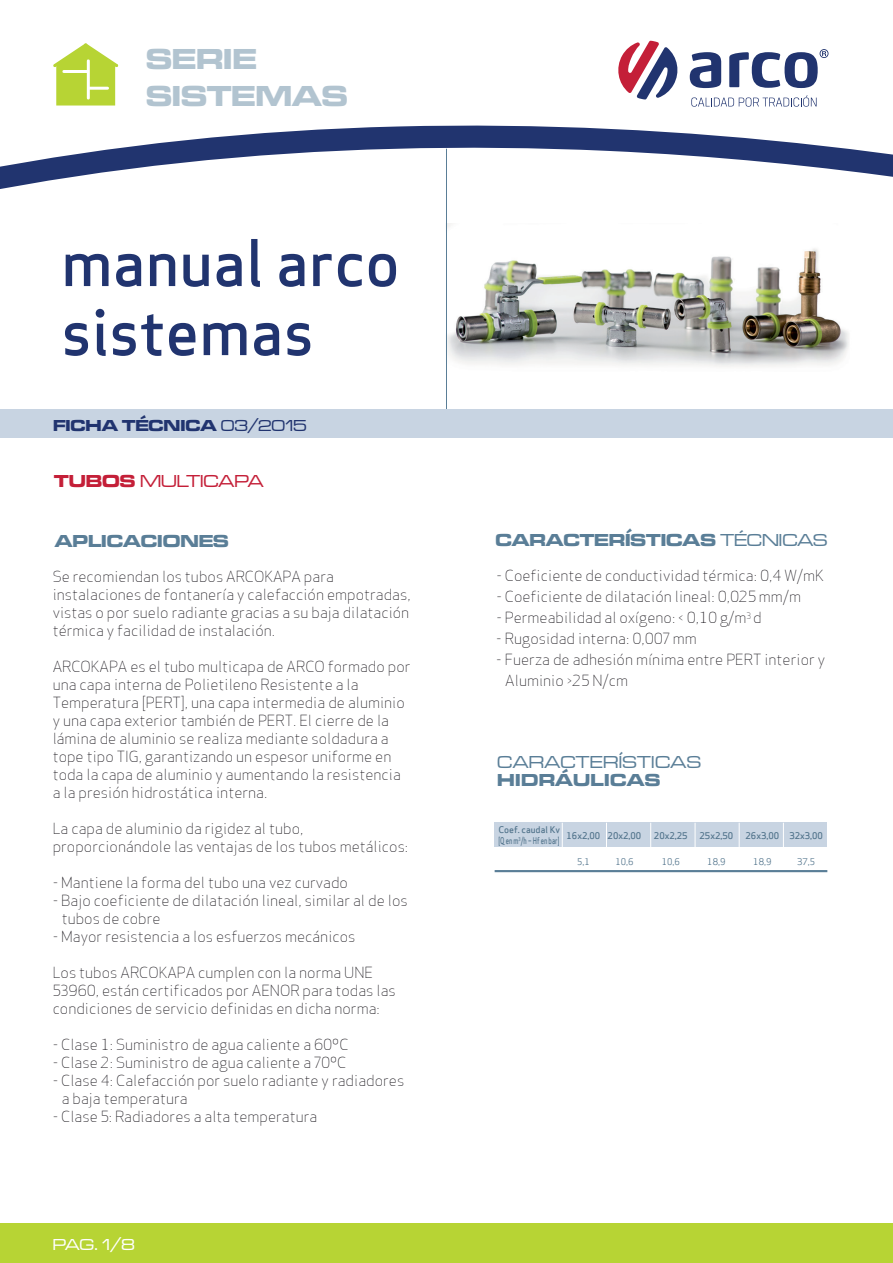
<style>
.page{position:relative;width:893px;height:1263px;background:#fff}
.page>*{position:absolute;margin:0;border:0;box-sizing:border-box;transform-origin:0 0}
.t1{font:62.7px/69px "Apex Sans Medium T";color:#21346f}
.t2{font:30px/37px "Microgramma D Bold Exte";color:#b2c4d0}
.t3{font:18px "Microgramma D Bold Exte";color:#5a7e97}
.t4{font:18px "Microgramma D Medi Exte";letter-spacing:.02em;color:#5a7e97}
.t5{font:18px "Microgramma D Medi Exte";color:#c41f38}
.t6{font:18px "Microgramma D Bold Exte";letter-spacing:.02em;color:#5a7e97}
.t7{font:16.5px "Microgramma D Bold Exte";color:#21346f}
.t8{font:16.5px "Microgramma D Medi Exte";color:#fff}
.t9{font:15px/18px "Apex Sans Light T";color:#0f0c12}
.t10{font:9px/10.8px "Apex Sans Medium T";color:#52748c}
.t11{font:9px "Apex Sans Book T";color:#52748c}
.s1{font-family:"Microgramma D Medi Exte"}
.s2{font-family:"Microgramma D Bold Exte"}
</style>
<div class="page">
<img style="left:447px;top:223px;width:402px;height:144px">
<svg style="left:618px;top:41px;width:60px;height:59px"></svg>
<svg style="left:690px;top:52px;width:31px;height:36px"></svg>
<svg style="left:729px;top:49px;width:99px;height:39px"></svg>
<svg style="left:691px;top:95px;width:126px;height:12px"></svg>
<svg style="left:0;top:125px;width:893px;height:64px"></svg>
<hr style="left:446px;top:149px;width:1px;height:261px;background:#5a7e97">
<div style="left:495px;top:823px;width:332px;height:24px;background:#c8d4e2"></div>
<svg style="left:562px;top:823px;width:1px;height:24px"></svg>
<svg style="left:606px;top:823px;width:1px;height:24px"></svg>
<svg style="left:650px;top:823px;width:1px;height:24px"></svg>
<svg style="left:739px;top:823px;width:1px;height:24px"></svg>
<svg style="left:695px;top:823px;width:1px;height:24px"></svg>
<svg style="left:783px;top:823px;width:1px;height:24px"></svg>
<hr style="left:495px;top:870px;width:332px;height:2px;background:#5a7e97">
<div style="left:0;top:410px;width:893px;height:28px;background:#c8d4e2"></div>
<div style="left:0;top:1223px;width:893px;height:40px;background:#b7d434"></div>
<svg style="left:53px;top:43px;width:65px;height:63px"></svg>
<h2 class="t2" style="left:146px;top:40px;width:203px">SERIE<br>SISTEMAS</h2>
<h1 class="t1" style="left:61px;top:228px;width:340px">manual arco sistemas</h1>
<p class="t7" style="left:53px;top:414px;width:255px">FICHA TÉCNICA <span class="s1">03/2015</span></p>
<p class="t5" style="left:54px;top:469px;width:211px"><span class="s2">TUBOS</span> MULTICAPA</p>
<p class="t3" style="left:55px;top:529px;width:176px">APLICACIONES</p>
<p class="t9" style="left:53px;top:567px;width:359px">Se recomiendan los tubos ARCOKAPA para instalaciones de fontanería y calefacción empotradas, vistas o por suelo radiante gracias a su baja dilatación térmica y facilidad de instalación.</p>
<p class="t9" style="left:53px;top:657px;width:359px">ARCOKAPA es el tubo multicapa de ARCO formado por una capa interna de Polietileno Resistente a la Temperatura [PERT], una capa intermedia de aluminio y una capa exterior también de PERT. El cierre de la lámina de aluminio se realiza mediante soldadura a tope tipo TIG, garantizando un espesor uniforme en toda la capa de aluminio y aumentando la resistencia a la presión hidrostática interna.</p>
<p class="t9" style="left:53px;top:819px;width:357px">La capa de aluminio da rigidez al tubo, proporcionándole las ventajas de los tubos metálicos:</p>
<p class="t9" style="left:53px;top:873px;width:297px">- Mantiene la forma del tubo una vez curvado</p>
<p class="t9" style="left:62px;top:891px;width:347px;text-indent:-9px">- Bajo coeficiente de dilatación lineal, similar al de los tubos de cobre</p>
<p class="t9" style="left:53px;top:927px;width:304px">- Mayor resistencia a los esfuerzos mecánicos</p>
<p class="t9" style="left:53px;top:963px;width:345px">Los tubos ARCOKAPA cumplen con la norma UNE<br>53960, están certificados por AENOR para todas las condiciones de servicio definidas en dicha norma:</p>
<p class="t9" style="left:53px;top:1035px;width:297px">- Clase 1: Suministro de agua caliente a 60ºC</p>
<p class="t9" style="left:53px;top:1053px;width:295px">- Clase 2: Suministro de agua caliente a 70ºC</p>
<p class="t9" style="left:62px;top:1071px;width:344px;text-indent:-9px">- Clase 4: Calefacción por suelo radiante y radiadores a baja temperatura</p>
<p class="t9" style="left:53px;top:1107px;width:266px">- Clase 5: Radiadores a alta temperatura</p>
<p class="t8" style="left:53px;top:1234px;width:83px">PAG. 1/8</p>
<p class="t3" style="left:495px;top:528px;width:334px">CARACTERÍSTICAS <span class="s1">TÉCNICAS</span></p>
<p class="t9" style="left:496px;top:567px;width:329px">- Coeficiente de conductividad térmica: 0,4 W/mK</p>
<p class="t9" style="left:496px;top:588px;width:306px">- Coeficiente de dilatación lineal: 0,025 mm/m</p>
<p class="t9" style="left:496px;top:609px;width:267px">- Permeabilidad al oxígeno: &lt; 0,10 g/m<sup>3</sup> d</p>
<p class="t9" style="left:496px;top:630px;width:202px">- Rugosidad interna: 0,007 mm</p>
<p class="t9" style="left:505px;top:649px;width:321px;line-height:21px;text-indent:-9px">- Fuerza de adhesión mínima entre PERT interior y<br>Aluminio &gt;25 N/cm</p>
<p class="t4" style="left:497px;top:751px;width:205px">CARACTERÍSTICAS</p>
<p class="t6" style="left:497px;top:768px;width:165px">HIDRÁULICAS</p>
<p class="t10" style="left:498px;top:825px;width:63px">Coef. caudal Kv [Q en m<sup>3</sup>/h – Hf en bar]</p>
<p class="t10" style="left:567px;top:830px;width:76px">16x2,00 20x2,00</p>
<p class="t10" style="left:654px;top:830px;width:35px">20x2,25</p>
<p class="t10" style="left:699px;top:830px;width:35px">25x2,50</p>
<p class="t10" style="left:746px;top:830px;width:79px">26x3,00 32x3,00</p>
<p class="t11" style="left:577px;top:855px;width:14px">5,1</p>
<p class="t11" style="left:615px;top:855px;width:20px">10,6</p>
<p class="t11" style="left:662px;top:855px;width:20px">10,6</p>
<p class="t11" style="left:707px;top:855px;width:20px">18,9</p>
<p class="t11" style="left:753px;top:855px;width:20px">18,9</p>
<p class="t11" style="left:797px;top:855px;width:20px">37,5</p>
</div>
